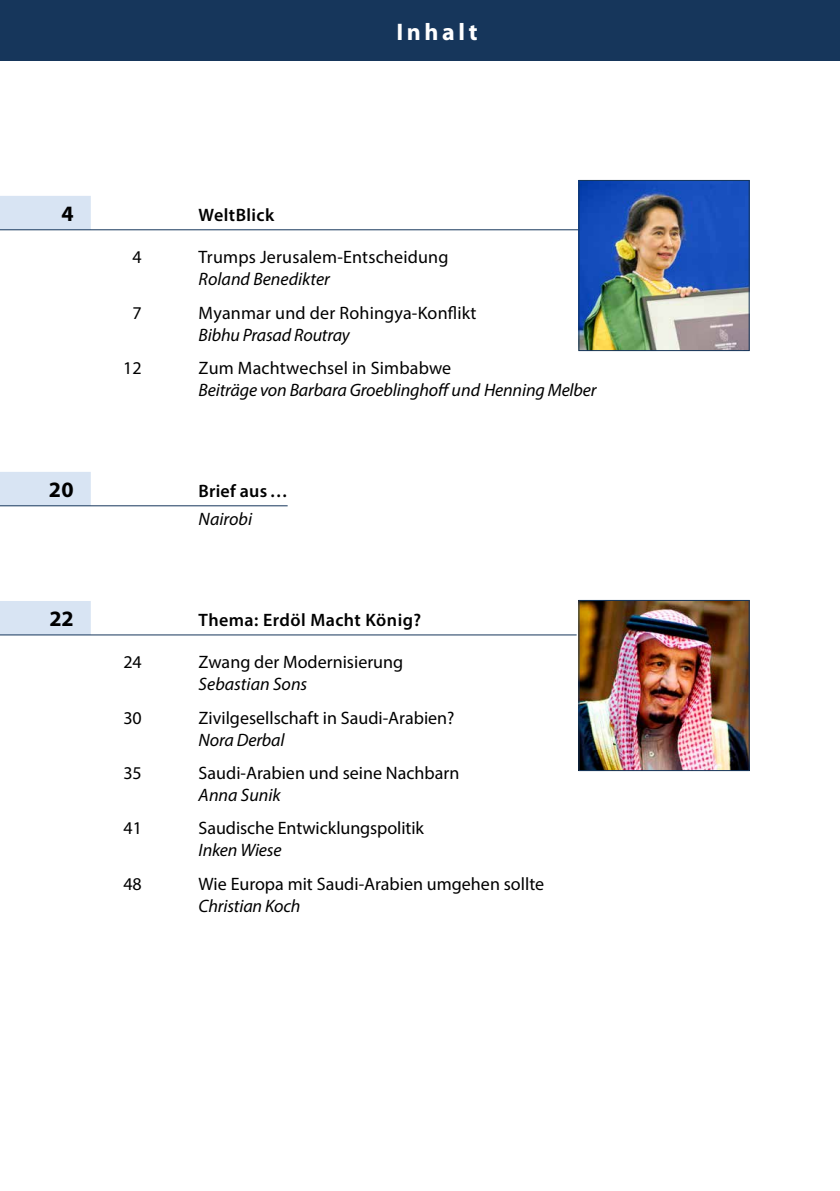
<style>
.page{position:relative;width:840px;height:1191px;background:#fff}
.page>*{position:absolute;margin:0;border:0;box-sizing:border-box;transform-origin:0 0}
.t1{font:700 24px "Myriad Pro";letter-spacing:.15em;color:#fff}
.t2{font:700 22px "Myriad Pro";color:#000}
.t3{font:18px "Myriad Pro";color:#000}
.t4{font:italic 18px "Myriad Pro";letter-spacing:-.01em;color:#000}
.t5{font:600 18px "Myriad Pro";letter-spacing:.025em;color:#000}
</style>
<div class="page">
<div style="left:0;top:0;width:839px;height:61px;background:#16365b"></div>
<div style="left:0;top:196px;width:91px;height:34px;background:#d8e4f3"></div>
<hr style="left:0;top:229px;width:648px;height:1px;background:#16365b">
<div style="left:0;top:472px;width:91px;height:34px;background:#d8e4f3"></div>
<hr style="left:0;top:505px;width:287px;height:1px;background:#16365b">
<div style="left:0;top:601px;width:91px;height:34px;background:#d8e4f3"></div>
<hr style="left:0;top:634px;width:576px;height:1px;background:#16365b">
<img style="left:580px;top:602px;width:167px;height:167px">
<div style="left:578px;top:600px;width:171px;height:171px;border:1px solid #16365b"></div>
<img style="left:580px;top:182px;width:167px;height:167px">
<div style="left:578px;top:180px;width:171px;height:171px;border:1px solid #16365b"></div>
<h1 class="t1" style="left:396px;top:16px;width:83px">Inhalt</h1>
<p class="t2" style="left:61px;top:200px;width:14px">4</p>
<p class="t5" style="left:198px;top:204px;width:77px">WeltBlick</p>
<p class="t3" style="left:132px;top:246px;width:11px">4</p>
<p class="t3" style="left:198px;top:246px;width:251px">Trumps Jerusalem-Entscheidung</p>
<p class="t4" style="left:198px;top:268px;width:133px">Roland Benedikter</p>
<p class="t3" style="left:132px;top:301px;width:11px">7</p>
<p class="t3" style="left:198px;top:301px;width:279px">Myanmar und der Rohingya-Konflikt</p>
<p class="t4" style="left:198px;top:323px;width:153px">Bibhu Prasad Routray</p>
<p class="t3" style="left:123px;top:357px;width:20px">12</p>
<p class="t3" style="left:198px;top:357px;width:254px">Zum Machtwechsel in Simbabwe</p>
<p class="t4" style="left:198px;top:379px;width:399px">Beiträge von Barbara Groeblinghoff und Henning Melber</p>
<p class="t2" style="left:49px;top:475px;width:26px">20</p>
<p class="t5" style="left:198px;top:480px;width:91px">Brief aus…</p>
<p class="t4" style="left:198px;top:508px;width:55px">Nairobi</p>
<p class="t2" style="left:49px;top:605px;width:26px">22</p>
<p class="t5" style="left:198px;top:609px;width:224px">Thema: Erdöl Macht König?</p>
<p class="t3" style="left:123px;top:651px;width:20px">24</p>
<p class="t3" style="left:198px;top:651px;width:206px">Zwang der Modernisierung</p>
<p class="t4" style="left:198px;top:673px;width:110px">Sebastian Sons</p>
<p class="t3" style="left:123px;top:706px;width:20px">30</p>
<p class="t3" style="left:198px;top:706px;width:257px">Zivilgesellschaft in Saudi-Arabien?</p>
<p class="t4" style="left:198px;top:728px;width:87px">Nora Derbal</p>
<p class="t3" style="left:123px;top:762px;width:20px">35</p>
<p class="t3" style="left:198px;top:762px;width:262px">Saudi-Arabien und seine Nachbarn</p>
<p class="t4" style="left:198px;top:784px;width:84px">Anna Sunik</p>
<p class="t3" style="left:123px;top:817px;width:20px">41</p>
<p class="t3" style="left:198px;top:817px;width:227px">Saudische Entwicklungspolitik</p>
<p class="t4" style="left:198px;top:839px;width:84px">Inken Wiese</p>
<p class="t3" style="left:123px;top:872px;width:20px">48</p>
<p class="t3" style="left:198px;top:872px;width:347px">Wie Europa mit Saudi-Arabien umgehen sollte</p>
<p class="t4" style="left:198px;top:894px;width:103px">Christian Koch</p>
</div>
